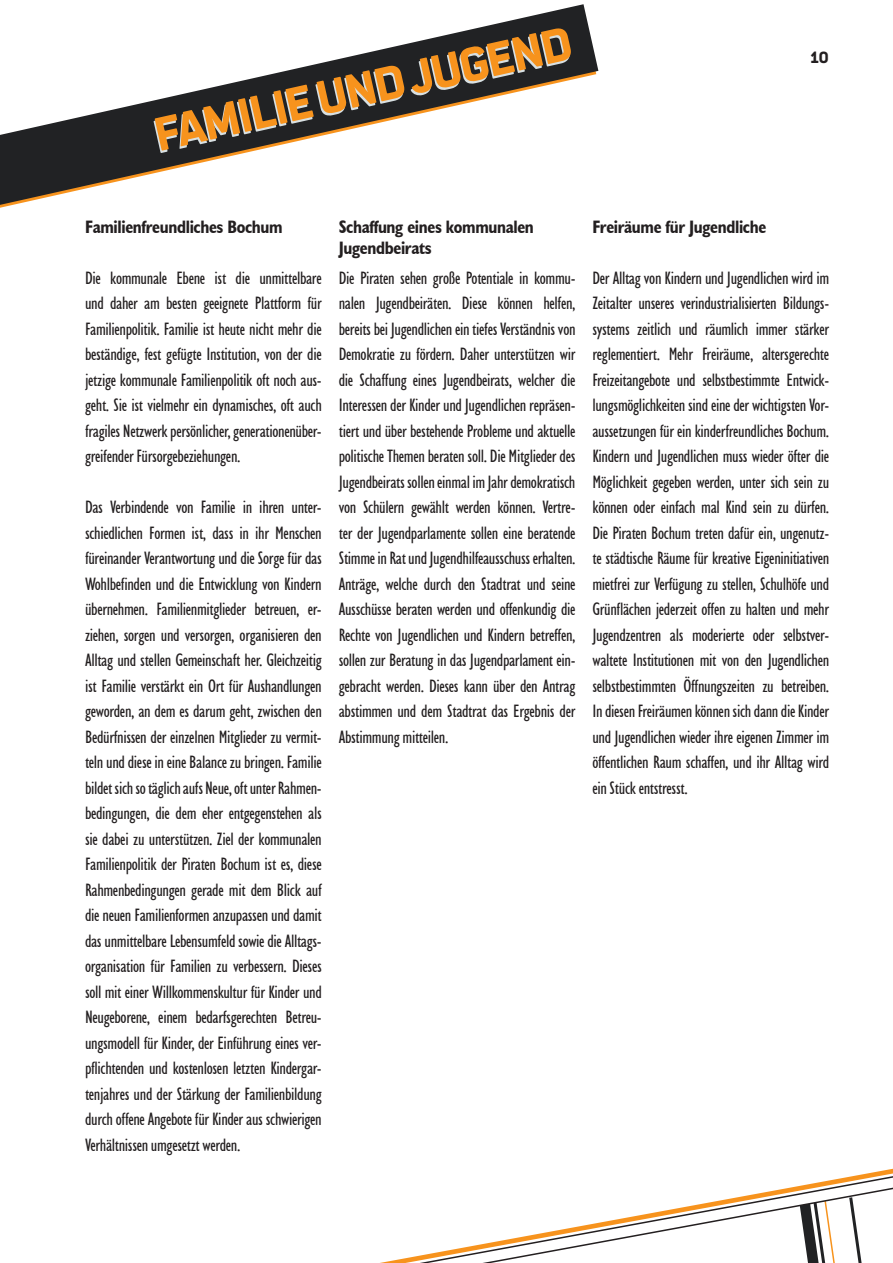
<style>
.page{position:relative;width:893px;height:1263px;background:#fff}
.page>*{position:absolute;margin:0;border:0;box-sizing:border-box;transform-origin:0 0}
.t1{font:700 52.5px "Politics Head";color:#f7931d}
.t2{font:condensed 18px/25.5px "Humanist 521 BT";letter-spacing:-.02em;color:#231f20;text-align:justify}
.t3{font:700 condensed 18px/21.6px "Humanist 521 BT";letter-spacing:-.02em;color:#231f20}
.t4{font:700 18px "Politics Head";color:#231f20}
</style>
<div class="page">
<svg style="left:380px;top:1169px;width:513px;height:94px"></svg>
<svg style="left:0;top:4px;width:598px;height:201px"></svg>
<h1 class="t1" style="left:149px;top:113px;width:430px;rotate:-13deg">FAMILIE UND JUGEND</h1>
<p class="t4" style="left:810px;top:49px;width:20px">10</p>
<p class="t3" style="left:85px;top:215px;width:199px">Familienfreundliches Bochum</p>
<p class="t2" style="left:85px;top:265px;width:238px">Die kommunale Ebene ist die unmittelbare und daher am besten geeignete Plattform für Familienpolitik. Familie ist heute nicht mehr die beständige, fest gefügte Institution, von der die jetzige kommunale Familienpolitik oft noch aus&shy;geht. Sie ist vielmehr ein dynamisches, oft auch fragiles Netzwerk persönlicher, generationenüber&shy;greifender Fürsorgebeziehungen.</p>
<p class="t2" style="left:85px;top:494px;width:238px">Das Verbindende von Familie in ihren unter&shy;schiedlichen Formen ist, dass in ihr Menschen füreinander Verantwortung und die Sorge für das Wohlbefinden und die Entwicklung von Kindern übernehmen. Familienmitglieder betreuen, er&shy;ziehen, sorgen und versorgen, organisieren den Alltag und stellen Gemeinschaft her. Gleichzeitig ist Familie verstärkt ein Ort für Aushandlungen geworden, an dem es darum geht, zwischen den Bedürfnissen der einzelnen Mitglieder zu vermit&shy;teln und diese in eine Balance zu bringen. Familie bildet sich so täglich aufs Neue, oft unter Rahmen&shy;bedingungen, die dem eher entgegenstehen als sie dabei zu unterstützen. Ziel der kommunalen Familienpolitik der Piraten Bochum ist es, diese Rahmenbedingungen gerade mit dem Blick auf die neuen Familienformen anzupassen und damit das unmittelbare Lebensumfeld sowie die Alltags&shy;organisation für Familien zu verbessern. Dieses soll mit einer Willkommenskultur für Kinder und Neugeborene, einem bedarfsgerechten Betreu&shy;ungsmodell für Kinder, der Einführung eines ver&shy;pflichtenden und kostenlosen letzten Kindergar&shy;tenjahres und der Stärkung der Familienbildung durch offene Angebote für Kinder aus schwierigen Verhältnissen umgesetzt werden.</p>
<p class="t3" style="left:339px;top:215px;width:197px">Schaffung eines kommunalen<br>Jugendbeirats</p>
<p class="t2" style="left:339px;top:265px;width:238px">Die Piraten sehen große Potentiale in kommu&shy;nalen Jugendbeiräten. Diese können helfen, bereits bei Jugendlichen ein tiefes Verständnis von Demokratie zu fördern. Daher unterstützen wir die Schaffung eines Jugendbeirats, welcher die Interessen der Kinder und Jugendlichen repräsen&shy;tiert und über bestehende Probleme und aktuelle politische Themen beraten soll. Die Mitglieder des Jugendbeirats sollen einmal im Jahr demokratisch von Schülern gewählt werden können. Vertre&shy;ter der Jugendparlamente sollen eine beratende Stimme in Rat und Jugendhilfeausschuss erhalten.<br>Anträge, welche durch den Stadtrat und seine Ausschüsse beraten werden und offenkundig die Rechte von Jugendlichen und Kindern betreffen, sollen zur Beratung in das Jugendparlament ein&shy;gebracht werden. Dieses kann über den Antrag abstimmen und dem Stadtrat das Ergebnis der Abstimmung mitteilen.</p>
<p class="t3" style="left:592px;top:215px;width:175px">Freiräume für Jugendliche</p>
<p class="t2" style="left:592px;top:265px;width:238px">Der Alltag von Kindern und Jugendlichen wird im Zeitalter unseres verindustrialisierten Bildungs&shy;systems zeitlich und räumlich immer stärker reglementiert. Mehr Freiräume, altersgerechte Freizeitangebote und selbstbestimmte Entwick&shy;lungsmöglichkeiten sind eine der wichtigsten Vor&shy;aussetzungen für ein kinderfreundliches Bochum.<br>Kindern und Jugendlichen muss wieder öfter die Möglichkeit gegeben werden, unter sich sein zu können oder einfach mal Kind sein zu dürfen.<br>Die Piraten Bochum treten dafür ein, ungenutz&shy;te städtische Räume für kreative Eigeninitiativen mietfrei zur Verfügung zu stellen, Schulhöfe und Grünflächen jederzeit offen zu halten und mehr Jugendzentren als moderierte oder selbstver&shy;waltete Institutionen mit von den Jugendlichen selbstbestimmten Öffnungszeiten zu betreiben.<br>In diesen Freiräumen können sich dann die Kinder und Jugendlichen wieder ihre eigenen Zimmer im öffentlichen Raum schaffen, und ihr Alltag wird ein Stück entstresst.</p>
</div>
